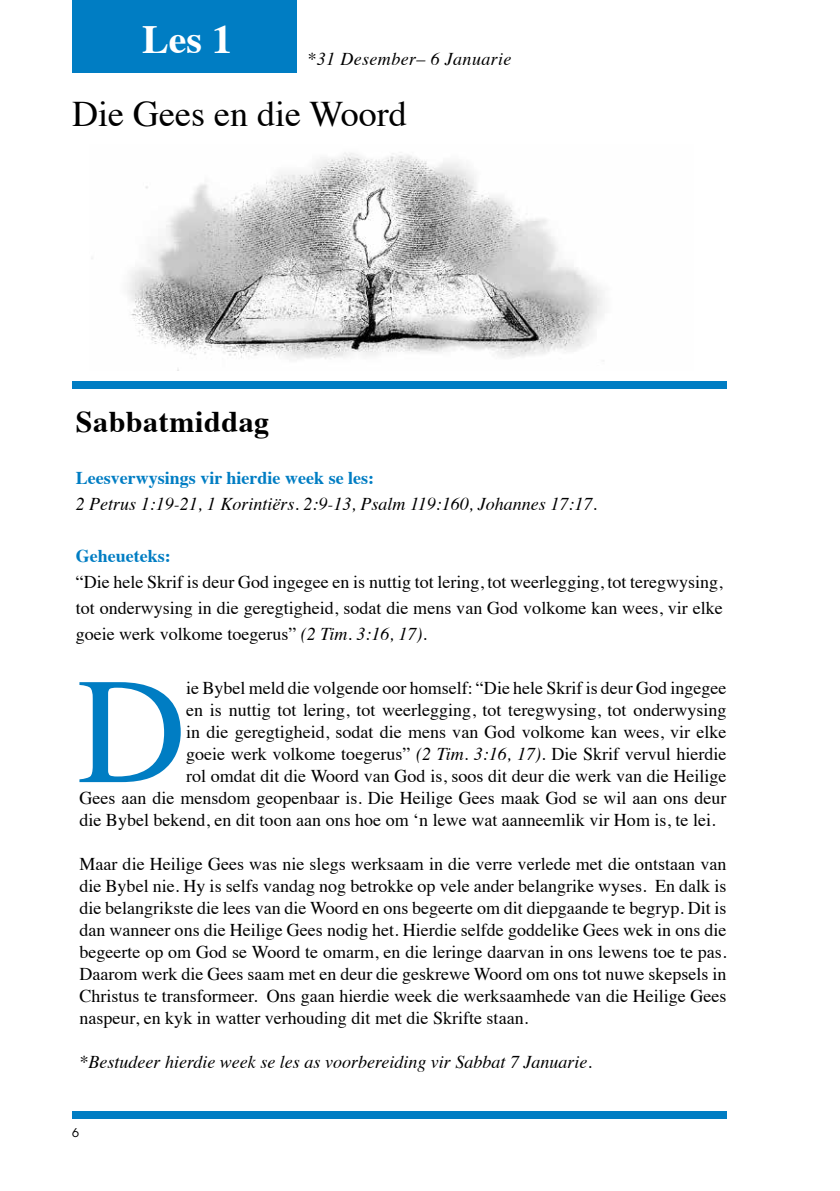
<style>
.page{position:relative;width:840px;height:1191px;background:#fff}
.page>*{position:absolute;margin:0;border:0;box-sizing:border-box;transform-origin:0 0}
.t1{font:151px "Times";color:#007dc3}
.t2{font:700 40px "Times";color:#fff}
.t3{font:36px "Times";color:#000}
.t4{font:700 30px "Times";letter-spacing:.02em;color:#000}
.t5{font:18px/22px "Times";color:#000;text-align:justify}
.t6{font:italic 18px "Times";color:#000}
.t7{font:700 18px "Times";color:#007dc3}
.t8{font:italic 18px "Times";letter-spacing:.02em;color:#000}
.t9{font:12px "ITC Avant Garde Std";color:#000}
.s1{font-style:italic}
</style>
<div class="page">
<div style="left:72px;top:1111px;width:654px;height:8px;background:#007dc3"></div>
<img style="left:91px;top:152px;width:513px;height:219px">
<div style="left:72px;top:0;width:225px;height:72px;background:#007dc3"></div>
<div style="left:72px;top:382px;width:654px;height:7px;background:#007dc3"></div>
<h2 class="t2" style="left:142px;top:1px;width:91px">Les 1</h2>
<p class="t8" style="left:307px;top:43px;width:205px">*31 Desember– 6 Januarie</p>
<h3 class="t3" style="left:72px;top:80px;width:336px">Die Gees en die Woord</h3>
<h3 class="t4" style="left:76px;top:393px;width:195px">Sabbatmiddag</h3>
<p class="t7" style="left:76px;top:460px;width:300px">Leesverwysings vir hierdie week se les:</p>
<p class="t6" style="left:76px;top:488px;width:522px">2 Petrus 1:19-21, 1 Korintiërs. 2:9-13, Psalm 119:160, Johannes 17:17.</p>
<p class="t7" style="left:76px;top:538px;width:96px">Geheueteks:</p>
<p class="t5" style="left:76px;top:567px;width:648px;line-height:26px">“Die hele Skrif is deur God ingegee en is nuttig tot lering, tot weerlegging, tot teregwysing, tot onderwysing in die geregtigheid, sodat die mens van God volkome kan wees, vir elke goeie werk volkome toegerus” <span class="s1">(2 Tim. 3:16, 17).</span></p>
<h1 class="t1" style="left:77px;top:590px;width:111px">D</h1>
<p class="t5" style="left:186px;top:675px;width:541px">ie Bybel meld die volgende oor homself: “Die hele Skrif is deur God ingegee</p>
<p class="t5" style="left:186px;top:697px;width:541px">en is nuttig tot lering, tot weerlegging, tot teregwysing, tot onderwysing</p>
<p class="t5" style="left:186px;top:719px;width:541px">in die geregtigheid, sodat die mens van God volkome kan wees, vir elke</p>
<p class="t5" style="left:186px;top:741px;width:541px">goeie werk volkome toegerus” <span class="s1">(2 Tim. 3:16, 17).</span> Die Skrif vervul hierdie</p>
<p class="t5" style="left:186px;top:763px;width:541px">rol omdat dit die Woord van God is, soos dit deur die werk van die Heilige</p>
<p class="t5" style="left:79px;top:785px;width:648px">Gees aan die mensdom geopenbaar is. Die Heilige Gees maak God se wil aan ons deur</p>
<p class="t5" style="left:79px;top:807px;width:637px">die Bybel bekend, en dit toon aan ons hoe om ‘n lewe wat aanneemlik vir Hom is, te lei.</p>
<p class="t5" style="left:79px;top:851px;width:648px">Maar die Heilige Gees was nie slegs werksaam in die verre verlede met die ontstaan van die Bybel nie. Hy is selfs vandag nog betrokke op vele ander belangrike wyses. En dalk is die belangrikste die lees van die Woord en ons begeerte om dit diepgaande te begryp. Dit is dan wanneer ons die Heilige Gees nodig het. Hierdie selfde goddelike Gees wek in ons die begeerte op om God se Woord te omarm, en die leringe daarvan in ons lewens toe te pas.<br>Daarom werk die Gees saam met en deur die geskrewe Woord om ons tot nuwe skepsels in Christus te transformeer. Ons gaan hierdie week die werksaamhede van die Heilige Gees naspeur, en kyk in watter verhouding dit met die Skrifte staan.</p>
<p class="t6" style="left:79px;top:1046px;width:514px">*Bestudeer hierdie week se les as voorbereiding vir Sabbat 7 Januarie.</p>
<p class="t9" style="left:72px;top:1125px;width:8px">6</p>
</div>
